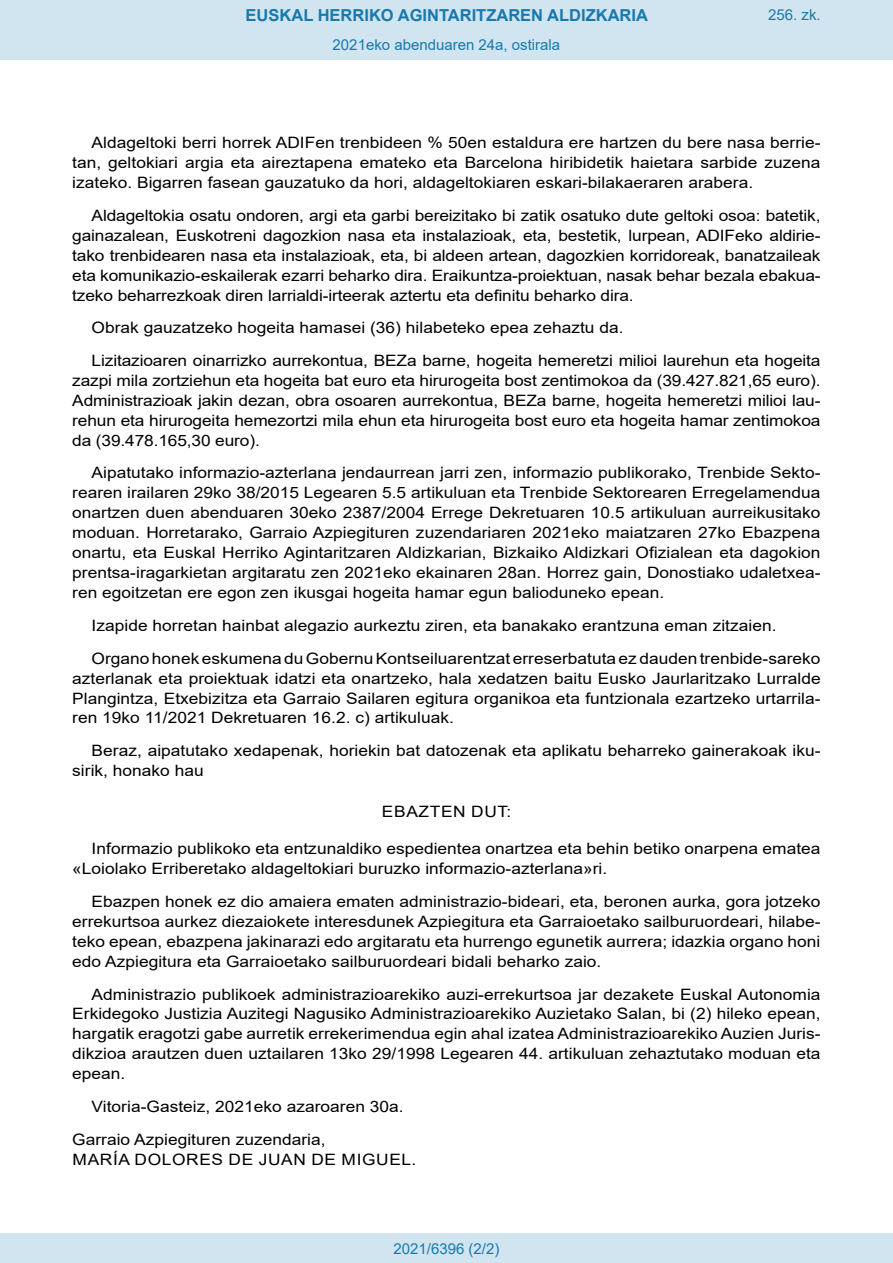
<style>
.page{position:relative;width:893px;height:1263px;background:#fff}
.page>*{position:absolute;margin:0;border:0;box-sizing:border-box;transform-origin:0 0}
.t1{font:700 16.5px "Arial";color:#1879ad}
.BOPVDetalle{font:15.6px/20px "Arial";color:#000;text-align:justify;scale:1.11 1}
.BOPVFirmaLugFec{font:15.6px "Arial";color:#000;scale:1.11 1}
.BOPVFirmaPuesto{font:15.6px "Arial";color:#000;scale:1.11 1}
.BOPVFirmaNombre{font:15.6px "Arial";letter-spacing:.035em;color:#000;scale:1.11 1}
.BOPVClave{font:15.6px "Arial";letter-spacing:.035em;color:#000;scale:1.11 1}
.Paginacion_Centro{font:15px "Arial";color:#1879ad}
</style>
<div class="page">
<div style="left:0;top:0;width:893px;height:60px;background:#d0e5f0"></div>
<div style="left:0;top:1233px;width:893px;height:30px;background:#d0e5f0"></div>
<p class="t1" style="left:246px;top:3px;width:404px">EUSKAL HERRIKO AGINTARITZAREN ALDIZKARIA</p>
<p class="Paginacion_Centro" style="left:333px;top:35px;width:229px">2021eko abenduaren 24a, ostirala</p>
<p class="Paginacion_Centro" style="left:768px;top:5px;width:54px">256. zk.</p>
<p class="BOPVDetalle" style="left:72px;top:133px;width:676px;text-indent:19px">Aldageltoki berri horrek ADIFen trenbideen % 50en estaldura ere hartzen du bere nasa berrie&shy;tan, geltokiari argia eta aireztapena emateko eta Barcelona hiribidetik haietara sarbide zuzena izateko. Bigarren fasean gauzatuko da hori, aldageltokiaren eskari-bilakaeraren arabera.</p>
<p class="BOPVDetalle" style="left:72px;top:205px;width:676px;text-indent:19px">Aldageltokia osatu ondoren, argi eta garbi bereizitako bi zatik osatuko dute geltoki osoa: batetik, gainazalean, Euskotreni dagozkion nasa eta instalazioak, eta, bestetik, lurpean, ADIFeko aldirie&shy;tako trenbidearen nasa eta instalazioak, eta, bi aldeen artean, dagozkien korridoreak, banatzaileak eta komunikazio-eskailerak ezarri beharko dira. Eraikuntza-proiektuan, nasak behar bezala ebakua&shy;tzeko beharrezkoak diren larrialdi-irteerak aztertu eta definitu beharko dira.</p>
<p class="BOPVDetalle" style="left:92px;top:318px;width:481px">Obrak gauzatzeko hogeita hamasei (36) hilabeteko epea zehaztu da.</p>
<p class="BOPVDetalle" style="left:72px;top:350px;width:676px;text-indent:19px">Lizitazioaren oinarrizko aurrekontua, BEZa barne, hogeita hemeretzi milioi laurehun eta hogeita zazpi mila zortziehun eta hogeita bat euro eta hirurogeita bost zentimokoa da (39.427.821,65 euro).<br>Administrazioak jakin dezan, obra osoaren aurrekontua, BEZa barne, hogeita hemeretzi milioi lau&shy;rehun eta hirurogeita hemezortzi mila ehun eta hirurogeita bost euro eta hogeita hamar zentimokoa da (39.478.165,30 euro).</p>
<p class="BOPVDetalle" style="left:72px;top:463px;width:676px;text-indent:19px">Aipatutako informazio-azterlana jendaurrean jarri zen, informazio publikorako, Trenbide Sekto&shy;rearen irailaren 29ko 38/2015 Legearen 5.5 artikuluan eta Trenbide Sektorearen Erregelamendua onartzen duen abenduaren 30eko 2387/2004 Errege Dekretuaren 10.5 artikuluan aurreikusitako moduan. Horretarako, Garraio Azpiegituren zuzendariaren 2021eko maiatzaren 27ko Ebazpena onartu, eta Euskal Herriko Agintaritzaren Aldizkarian, Bizkaiko Aldizkari Ofizialean eta dagokion prentsa-iragarkietan argitaratu zen 2021eko ekainaren 28an. Horrez gain, Donostiako udaletxea&shy;ren egoitzetan ere egon zen ikusgai hogeita hamar egun balioduneko epean.</p>
<p class="BOPVDetalle" style="left:92px;top:615px;width:618px">Izapide horretan hainbat alegazio aurkeztu ziren, eta banakako erantzuna eman zitzaien.</p>
<p class="BOPVDetalle" style="left:72px;top:648px;width:676px;text-indent:19px">Organo honek eskumena du Gobernu Kontseiluarentzat erreserbatuta ez dauden trenbide-sareko azterlanak eta proiektuak idatzi eta onartzeko, hala xedatzen baitu Eusko Jaurlaritzako Lurralde Plangintza, Etxebizitza eta Garraio Sailaren egitura organikoa eta funtzionala ezartzeko urtarrila&shy;ren 19ko 11/2021 Dekretuaren 16.2. c) artikuluak.</p>
<p class="BOPVDetalle" style="left:72px;top:741px;width:676px;text-indent:19px">Beraz, aipatutako xedapenak, horiekin bat datozenak eta aplikatu beharreko gainerakoak iku&shy;sirik, honako hau</p>
<p class="BOPVClave" style="left:382px;top:801px;width:118px">EBAZTEN DUT:</p>
<p class="BOPVDetalle" style="left:72px;top:839px;width:676px;text-indent:19px">Informazio publikoko eta entzunaldiko espedientea onartzea eta behin betiko onarpena ematea «Loiolako Erriberetako aldageltokiari buruzko informazio-azterlana»ri.</p>
<p class="BOPVDetalle" style="left:72px;top:891px;width:676px;text-indent:19px">Ebazpen honek ez dio amaiera ematen administrazio-bideari, eta, beronen aurka, gora jotzeko errekurtsoa aurkez diezaiokete interesdunek Azpiegitura eta Garraioetako sailburuordeari, hilabe&shy;teko epean, ebazpena jakinarazi edo argitaratu eta hurrengo egunetik aurrera; idazkia organo honi edo Azpiegitura eta Garraioetako sailburuordeari bidali beharko zaio.</p>
<p class="BOPVDetalle" style="left:72px;top:984px;width:676px;text-indent:19px">Administrazio publikoek administrazioarekiko auzi-errekurtsoa jar dezakete Euskal Autonomia Erkidegoko Justizia Auzitegi Nagusiko Administrazioarekiko Auzietako Salan, bi (2) hileko epean, hargatik eragotzi gabe aurretik errekerimendua egin ahal izatea Administrazioarekiko Auzien Juris&shy;dikzioa arautzen duen uztailaren 13ko 29/1998 Legearen 44. artikuluan zehaztutako moduan eta epean.</p>
<p class="BOPVFirmaLugFec" style="left:92px;top:1096px;width:283px">Vitoria-Gasteiz, 2021eko azaroaren 30a.</p>
<p class="BOPVFirmaPuesto" style="left:72px;top:1128px;width:230px">Garraio Azpiegituren zuzendaria,</p>
<p class="BOPVFirmaNombre" style="left:73px;top:1148px;width:311px">MARÍA DOLORES DE JUAN DE MIGUEL.</p>
<p class="Paginacion_Centro" style="left:393px;top:1238px;width:107px">2021/6396 (2/2)</p>
</div>
